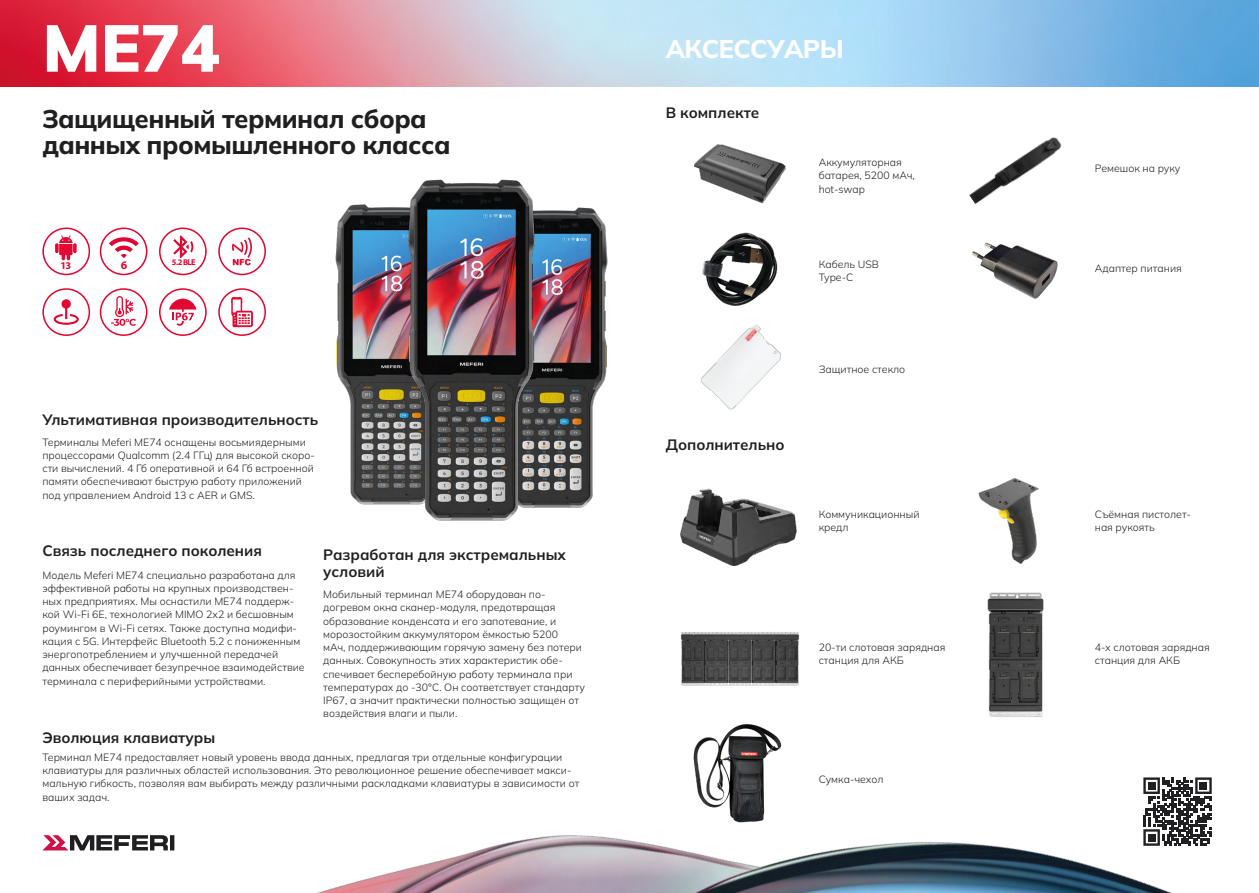
<style>
.page{position:relative;width:1259px;height:893px;background:#fff}
.page>*{position:absolute;margin:0;border:0;box-sizing:border-box;transform-origin:0 0}
.t1{font:900 66px "Mulish";color:#fff}
.t2{font:800 25.5px/25px "Mulish";letter-spacing:-.02em;color:#1f1f21}
.t3{font:800 25.5px "Mulish";letter-spacing:-.02em;color:#fff}
.t4{font:700 15px/16.2px "Mulish";color:#1f1f21}
.t5{font:700 11.7px "Myriad Pro";color:#e10831}
.t6{font:300 10.5px/13.2px "Mulish";color:#1f1f21}
.t7{font:700 10.35px "Myriad Pro";color:#e10831}
.t8{font:700 8.4px "Myriad Pro";color:#e10831}
</style>
<div class="page">
<img style="left:42px;top:179px;width:1129px;height:714px">
<svg style="left:42px;top:835px;width:132px;height:15px"></svg>
<img style="left:0;top:0;width:1259px;height:86px">
<svg style="left:111px;top:296px;width:25px;height:30px"></svg>
<div style="left:100px;top:288px;width:47px;height:48px;border:2px solid #e10531;border-radius:50%"></div>
<svg style="left:232px;top:237px;width:20px;height:28px"></svg>
<div style="left:218px;top:228px;width:48px;height:47px;border:2px solid #e10531;border-radius:50%"></div>
<svg style="left:231px;top:297px;width:22px;height:30px"></svg>
<div style="left:218px;top:288px;width:48px;height:48px;border:2px solid #e10531;border-radius:50%"></div>
<svg style="left:54px;top:299px;width:25px;height:26px"></svg>
<div style="left:42px;top:288px;width:48px;height:48px;border:2px solid #e10531;border-radius:50%"></div>
<svg style="left:109px;top:237px;width:30px;height:21px"></svg>
<div style="left:100px;top:228px;width:47px;height:47px;border:2px solid #e10531;border-radius:50%"></div>
<svg style="left:173px;top:236px;width:20px;height:22px"></svg>
<div style="left:159px;top:228px;width:48px;height:47px;border:2px solid #e10531;border-radius:50%"></div>
<svg style="left:55px;top:235px;width:22px;height:25px"></svg>
<div style="left:42px;top:228px;width:48px;height:47px;border:2px solid #e10531;border-radius:50%"></div>
<svg style="left:169px;top:298px;width:27px;height:28px"></svg>
<div style="left:159px;top:288px;width:48px;height:48px;border:2px solid #e10531;border-radius:50%"></div>
<img style="left:538px;top:205px;width:73px;height:305px">
<img style="left:333px;top:205px;width:72px;height:300px">
<img style="left:405px;top:180px;width:133px;height:340px">
<img style="left:972px;top:238px;width:86px;height:64px">
<img style="left:701px;top:232px;width:77px;height:76px">
<img style="left:967px;top:137px;width:98px;height:71px">
<img style="left:971px;top:473px;width:77px;height:94px">
<img style="left:692px;top:144px;width:96px;height:61px">
<img style="left:678px;top:486px;width:121px;height:82px">
<img style="left:984px;top:590px;width:63px;height:128px">
<img style="left:680px;top:630px;width:119px;height:57px">
<img style="left:692px;top:722px;width:91px;height:101px">
<img style="left:697px;top:321px;width:91px;height:92px">
<div style="left:1138px;top:773px;width:78px;height:77px;background:#fff"></div>
<svg style="left:1143px;top:777px;width:68px;height:69px"></svg>
<div style="left:1148px;top:782px;width:7px;height:7px;background:#201f22"></div>
<div style="left:1200px;top:782px;width:7px;height:7px;background:#201f22"></div>
<div style="left:1148px;top:834px;width:7px;height:7px;background:#201f22"></div>
<h1 class="t1" style="left:42px;top:2px;width:179px">ME74</h1>
<h2 class="t2" style="left:42px;top:106px;width:409px">Защищенный терминал сбора данных промышленного класса</h2>
<p class="t7" style="left:61px;top:258px;width:12px">13</p>
<p class="t5" style="left:121px;top:257px;width:8px">6</p>
<p class="t8" style="left:172px;top:257px;width:25px">5.2 BLE</p>
<h3 class="t4" style="left:42px;top:411px;width:277px">Ультимативная производительность</h3>
<p class="t6" style="left:42px;top:435px;width:274px">Терминалы Meferi ME74 оснащены восьмиядерными процессорами Qualcomm (2.4 ГГц) для высокой скоро&shy;сти вычислений. 4 Гб оперативной и 64 Гб встроенной памяти обеспечивают быструю работу приложений под управлением Android 13 с AER и GMS.</p>
<h3 class="t4" style="left:42px;top:542px;width:221px">Связь последнего поколения</h3>
<p class="t6" style="left:42px;top:568px;width:264px">Модель Meferi ME74 специально разработана для эффективной работы на крупных производствен&shy;ных предприятиях. Мы оснастили ME74 поддерж&shy;кой Wi-Fi 6E, технологией MIMO 2x2 и бесшовным роумингом в Wi-Fi сетях. Также доступна модифи&shy;кация с 5G. Интерфейс Bluetooth 5.2 с пониженным энергопотреблением и улучшенной передачей данных обеспечивает безупречное взаимодействие терминала с периферийными устройствами.</p>
<h3 class="t4" style="left:42px;top:729px;width:174px">Эволюция клавиатуры</h3>
<h3 class="t4" style="left:323px;top:547px;width:244px">Разработан для экстремальных условий</h3>
<p class="t6" style="left:323px;top:588px;width:263px">Мобильный терминал ME74 оборудован по&shy;догревом окна сканер-модуля, предотвращая образование конденсата и его запотевание, и морозостойким аккумулятором ёмкостью 5200<br>мАч, поддерживающим горячую замену без потери данных. Совокупность этих характеристик обе&shy;спечивает бесперебойную работу терминала при температурах до -30°C. Он соответствует стандарту IP67, а значит практически полностью защищен от воздействия влаги и пыли.</p>
<p class="t6" style="left:42px;top:750px;width:538px">Терминал ME74 предоставляет новый уровень ввода данных, предлагая три отдельные конфигурации клавиатуры для различных областей использования. Это революционное решение обеспечивает макси&shy;мальную гибкость, позволяя вам выбирать между различными раскладками клавиатуры в зависимости от ваших задач.</p>
<h2 class="t3" style="left:666px;top:31px;width:180px">АКСЕССУАРЫ</h2>
<h3 class="t4" style="left:666px;top:104px;width:95px">В комплекте</h3>
<h3 class="t4" style="left:666px;top:437px;width:120px">Дополнительно</h3>
<p class="t6" style="left:818px;top:155px;width:98px">Аккумуляторная батарея, 5200 мАч, hot-swap</p>
<p class="t6" style="left:818px;top:257px;width:62px">Кабель USB<br>Type-C</p>
<p class="t6" style="left:818px;top:362px;width:88px">Защитное стекло</p>
<p class="t6" style="left:818px;top:507px;width:102px">Коммуникационный кредл</p>
<p class="t6" style="left:818px;top:640px;width:128px">20-ти слотовая зарядная станция для АКБ</p>
<p class="t6" style="left:818px;top:773px;width:66px">Сумка-чехол</p>
<p class="t6" style="left:1094px;top:162px;width:87px">Ремешок на руку</p>
<p class="t6" style="left:1094px;top:261px;width:88px">Адаптер питания</p>
<p class="t6" style="left:1094px;top:507px;width:98px">Съёмная пистолет&shy;ная рукоять</p>
<p class="t6" style="left:1094px;top:640px;width:116px">4-х слотовая зарядная станция для АКБ</p>
</div>
